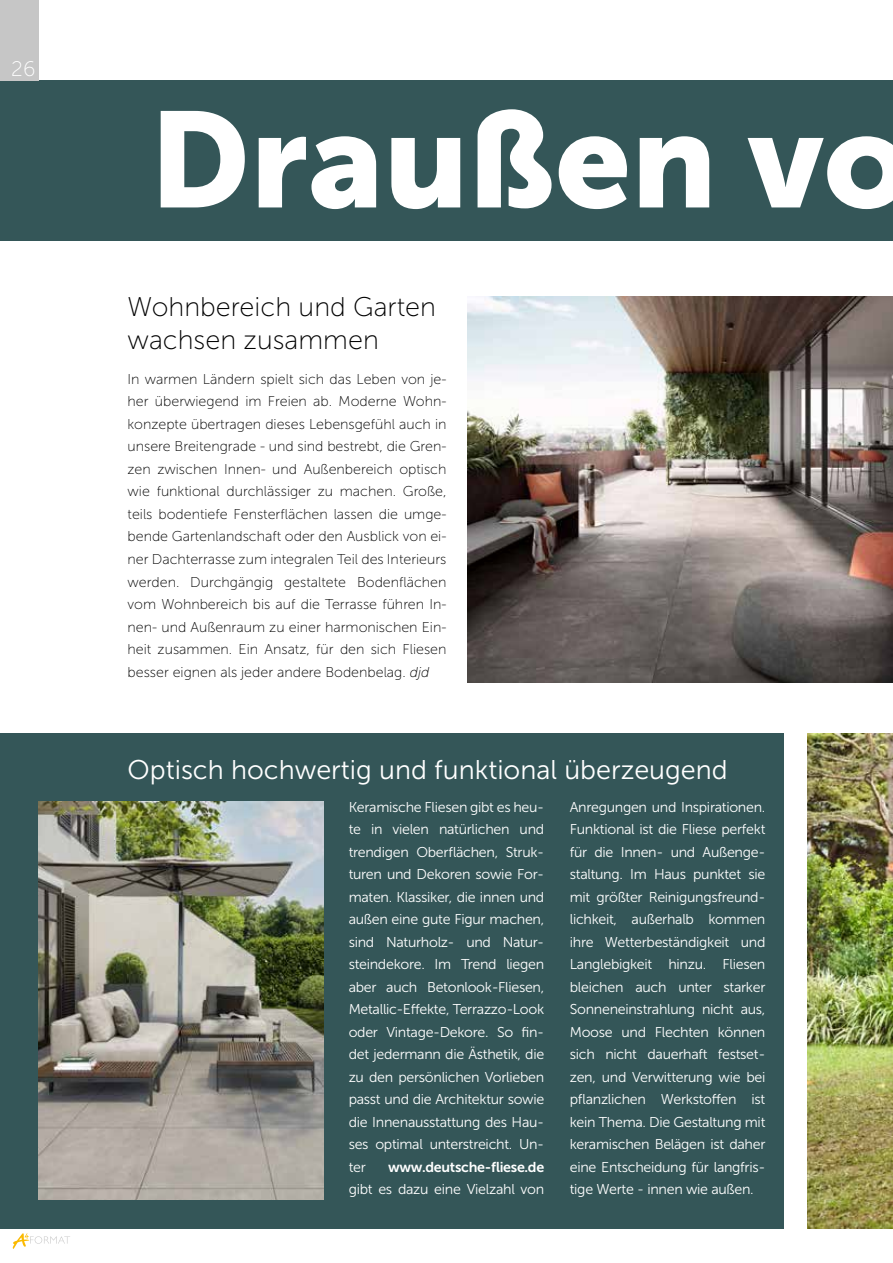
<style>
.page{position:relative;width:893px;height:1263px;background:#fff}
.page>*{position:absolute;margin:0;border:0;box-sizing:border-box;transform-origin:0 0}
.t1{font:135px "Museo Sans 900";color:#fff}
.t2{font:27px "Museo Sans 300";color:#fff}
.t3{font:27px/32.4px "Museo Sans 100";color:#000}
.t4{font:21px "Museo Sans 100";color:#fff}
.t5{font:14.25px/22.5px "Museo Sans 300";letter-spacing:-.02em;color:#fff;text-align:justify}
.t6{font:14.25px/22.5px "Museo Sans 100";color:#000;text-align:justify}
.t7{font:14.25px "Museo Sans 700";letter-spacing:-.02em;color:#fff}
.s1{font-style:italic}
</style>
<div class="page">
<div style="left:0;top:81px;width:893px;height:160px;background:#345658"></div>
<div style="left:0;top:733px;width:784px;height:496px;background:#345658"></div>
<img style="left:468px;top:296px;width:425px;height:386px">
<img style="left:808px;top:733px;width:85px;height:496px">
<img style="left:38px;top:801px;width:285px;height:398px">
<svg style="left:13px;top:1233px;width:57px;height:16px"></svg>
<div style="left:0;top:0;width:38px;height:81px;background:#c6c6c6"></div>
<h3 class="t4" style="left:11px;top:58px;width:26px">26</h3>
<h1 class="t1" style="left:149px;top:84px;width:762px">Draußen vo</h1>
<h2 class="t3" style="left:128px;top:291px;width:310px">Wohnbereich und Garten wachsen zusammen</h2>
<p class="t6" style="left:128px;top:368px;width:320px">In warmen Ländern spielt sich das Leben von je&shy;her überwiegend im Freien ab. Moderne Wohn&shy;konzepte übertragen dieses Lebensgefühl auch in unsere Breitengrade - und sind bestrebt, die Gren&shy;zen zwischen Innen- und Außenbereich optisch wie funktional durchlässiger zu machen. Große, teils bodentiefe Fensterflächen lassen die umge&shy;bende Gartenlandschaft oder den Ausblick von ei&shy;ner Dachterrasse zum integralen Teil des Interieurs werden. Durchgängig gestaltete Bodenflächen vom Wohnbereich bis auf die Terrasse führen In&shy;nen- und Außenraum zu einer harmonischen Ein&shy;heit zusammen. Ein Ansatz, für den sich Fliesen besser eignen als jeder andere Bodenbelag. <span class="s1">djd</span></p>
<h2 class="t2" style="left:128px;top:755px;width:602px">Optisch hochwertig und funktional überzeugend</h2>
<p class="t5" style="left:349px;top:795px;width:197px">Keramische Fliesen gibt es heu&shy;te in vielen natürlichen und trendigen Oberflächen, Struk&shy;turen und Dekoren sowie For&shy;maten. Klassiker, die innen und außen eine gute Figur machen, sind Naturholz- und Natur&shy;steindekore. Im Trend liegen aber auch Betonlook-Fliesen, Metallic-Effekte, Terrazzo-Look oder Vintage-Dekore. So fin&shy;det jedermann die Ästhetik, die zu den persönlichen Vorlieben passt und die Architektur sowie die Innenausstattung des Hau&shy;ses optimal unterstreicht. Un&shy;ter</p>
<p class="t7" style="left:388px;top:1159px;width:158px">www.deutsche-fliese.de</p>
<p class="t5" style="left:349px;top:1178px;width:197px">gibt es dazu eine Vielzahl von</p>
<p class="t5" style="left:570px;top:795px;width:197px">Anregungen und Inspirationen.<br>Funktional ist die Fliese perfekt für die Innen- und Außenge&shy;staltung. Im Haus punktet sie mit größter Reinigungsfreund&shy;lichkeit, außerhalb kommen ihre Wetterbeständigkeit und Langlebigkeit hinzu. Fliesen bleichen auch unter starker Sonneneinstrahlung nicht aus, Moose und Flechten können sich nicht dauerhaft festset&shy;zen, und Verwitterung wie bei pflanzlichen Werkstoffen ist kein Thema. Die Gestaltung mit keramischen Belägen ist daher eine Entscheidung für langfris&shy;tige Werte - innen wie außen.</p>
</div>
